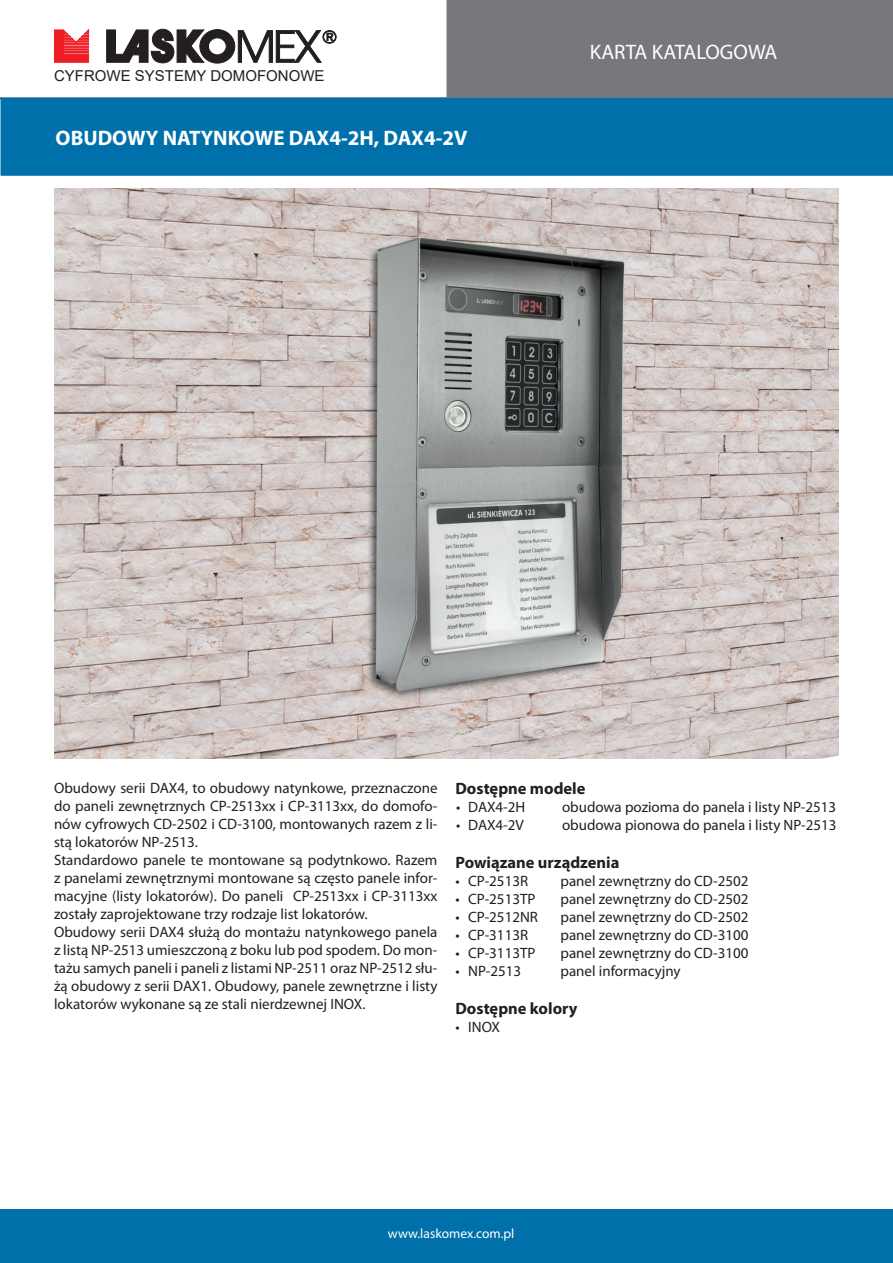
<style>
.page{position:relative;width:893px;height:1263px;background:#fff}
.page>*{position:absolute;margin:0;border:0;box-sizing:border-box;transform-origin:0 0}
.t1{font:700 21px "Myriad Pro";color:#fff}
.t2{font:21px "Myriad Pro";color:#fff}
.t3{font:700 16.5px "Myriad Pro";color:#231f20}
.t4{font:15px/18px "Myriad Pro";color:#231f20}
.t5{font:15px "Arial";color:#231f20}
.t6{font:13.5px "Myriad Pro";color:#fff}
</style>
<div class="page">
<svg style="left:54px;top:30px;width:35px;height:33px"></svg>
<svg style="left:106px;top:29px;width:230px;height:34px"></svg>
<div style="left:0;top:1209px;width:893px;height:54px;background:#0070aa"></div>
<div style="left:447px;top:1px;width:445px;height:96px;background:#76787b"></div>
<div style="left:446px;top:0;width:447px;height:98px;border:2px solid #76787b"></div>
<div style="left:1px;top:98px;width:891px;height:77px;background:#0070aa"></div>
<div style="left:0;top:98px;width:893px;height:78px;border:2px solid #0070aa"></div>
<img style="left:54px;top:189px;width:785px;height:570px">
<p class="t5" style="left:54px;top:65px;width:272px">CYFROWE SYSTEMY DOMOFONOWE</p>
<h1 class="t1" style="left:56px;top:125px;width:413px">OBUDOWY NATYNKOWE DAX4-2H, DAX4-2V</h1>
<h1 class="t2" style="left:590px;top:39px;width:189px">KARTA KATALOGOWA</h1>
<p class="t4" style="left:54px;top:779px;width:385px">Obudowy serii DAX4, to obudowy natynkowe, przeznaczone do paneli zewnętrznych CP-2513xx i CP-3113xx, do domofo&shy;nów cyfrowych CD-2502 i CD-3100, montowanych razem z li&shy;stą lokatorów NP-2513.<br>Standardowo panele te montowane są podytnkowo. Razem z panelami zewnętrznymi montowane są często panele infor&shy;macyjne (listy lokatorów). Do paneli CP-2513xx i CP-3113xx zostały zaprojektowane trzy rodzaje list lokatorów.<br>Obudowy serii DAX4 służą do montażu natynkowego panela z listą NP-2513 umieszczoną z boku lub pod spodem. Do mon&shy;tażu samych paneli i paneli z listami NP-2511 oraz NP-2512 słu&shy;żą obudowy z serii DAX1. Obudowy, panele zewnętrzne i listy lokatorów wykonane są ze stali nierdzewnej INOX.</p>
<p class="t3" style="left:455px;top:778px;width:131px">Dostępne modele</p>
<p class="t4" style="left:456px;top:798px;width:71px">• DAX4-2H</p>
<p class="t4" style="left:562px;top:798px;width:276px">obudowa pozioma do panela i listy NP-2513</p>
<p class="t4" style="left:456px;top:816px;width:69px">• DAX4-2V</p>
<p class="t4" style="left:562px;top:816px;width:276px">obudowa pionowa do panela i listy NP-2513</p>
<p class="t3" style="left:455px;top:852px;width:166px">Powiązane urządzenia</p>
<p class="t4" style="left:455px;top:872px;width:74px">• CP-2513R</p>
<p class="t4" style="left:560px;top:872px;width:189px">panel zewnętrzny do CD-2502</p>
<p class="t4" style="left:455px;top:890px;width:81px">• CP-2513TP</p>
<p class="t4" style="left:560px;top:890px;width:189px">panel zewnętrzny do CD-2502</p>
<p class="t4" style="left:455px;top:908px;width:84px">• CP-2512NR</p>
<p class="t4" style="left:560px;top:908px;width:189px">panel zewnętrzny do CD-2502</p>
<p class="t4" style="left:455px;top:926px;width:74px">• CP-3113R</p>
<p class="t4" style="left:560px;top:926px;width:189px">panel zewnętrzny do CD-3100</p>
<p class="t4" style="left:455px;top:944px;width:81px">• CP-3113TP</p>
<p class="t4" style="left:560px;top:944px;width:189px">panel zewnętrzny do CD-3100</p>
<p class="t4" style="left:455px;top:962px;width:67px">• NP-2513</p>
<p class="t4" style="left:560px;top:962px;width:122px">panel informacyjny</p>
<p class="t3" style="left:455px;top:998px;width:123px">Dostępne kolory</p>
<p class="t4" style="left:455px;top:1018px;width:46px">• INOX</p>
<p class="t6" style="left:388px;top:1225px;width:128px">www.laskomex.com.pl</p>
</div>
